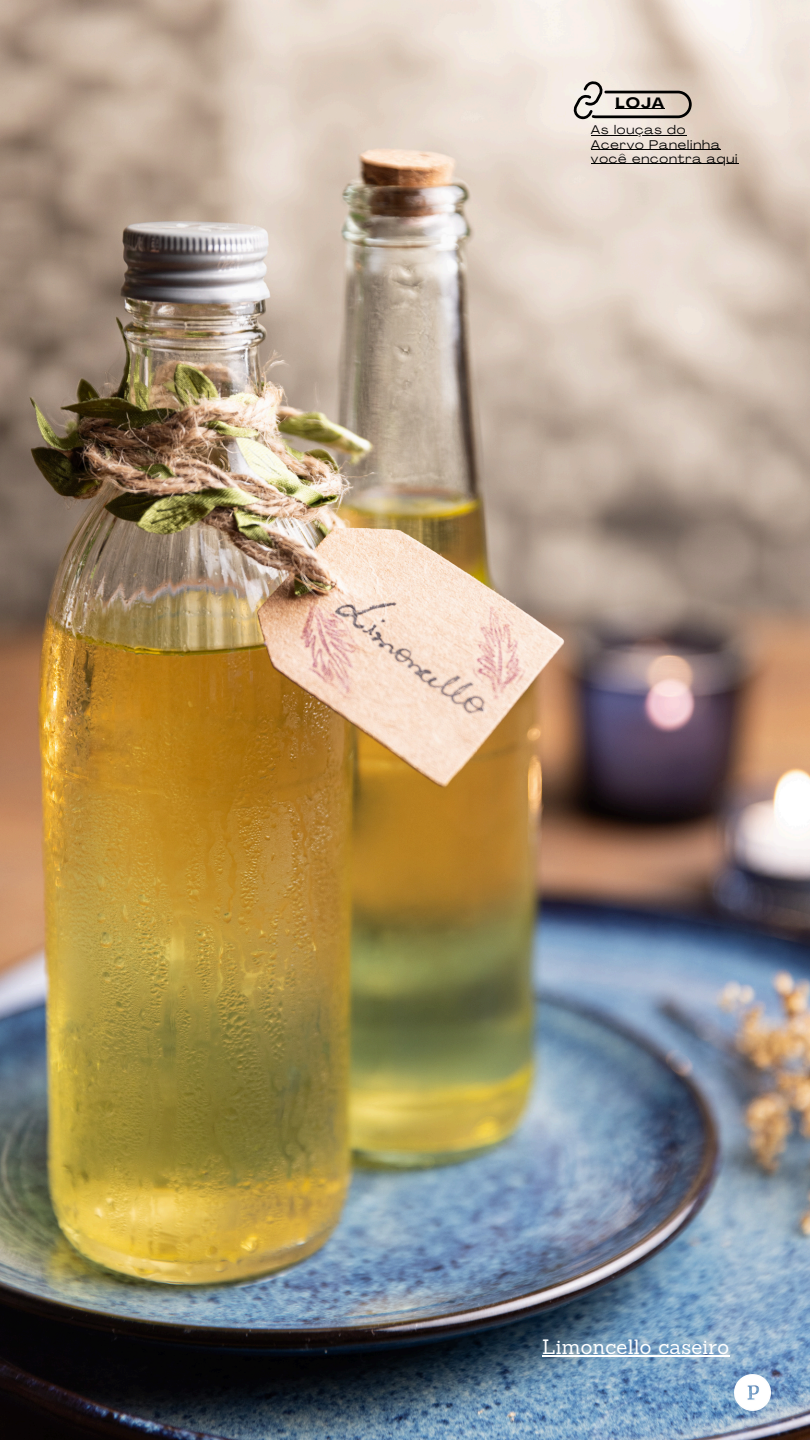
<style>
.page{position:relative;width:810px;height:1440px;background:#fff}
.page>*{position:absolute;margin:0;border:0;box-sizing:border-box;transform-origin:0 0}
.t1{font:20.2px "Sanchez";letter-spacing:.01em;color:#fff}
.t2{font:700 expanded 14.8px "Agrandir";color:#000}
.t3{font:expanded 12.4px/14.2px "Agrandir";letter-spacing:.07em;color:#000}
</style>
<div class="page">
<img style="left:0;top:0;width:810px;height:1440px">
<img style="left:735px;top:1374px;width:36px;height:36px">
<hr style="left:542px;top:1355px;width:187px;height:2px;background:#fff">
<svg style="left:572px;top:81px;width:120px;height:38px;background:#c2b8b0"></svg>
<hr style="left:591px;top:135px;width:95px;height:1px;background:#000">
<hr style="left:591px;top:149px;width:130px;height:1px;background:#000">
<hr style="left:591px;top:164px;width:147px;height:1px;background:#000">
<hr style="left:616px;top:108px;width:49px;height:1px;background:#000">
<h1 class="t2" style="left:616px;top:97px;width:50px">LOJA</h1>
<p class="t3" style="left:591px;top:124px;width:131px">As louças do<br>Acervo Panelinha</p>
<p class="t3" style="left:591px;top:153px;width:148px">você encontra aqui</p>
<h2 class="t1" style="left:542px;top:1334px;width:188px">Limoncello caseiro</h2>
</div>
